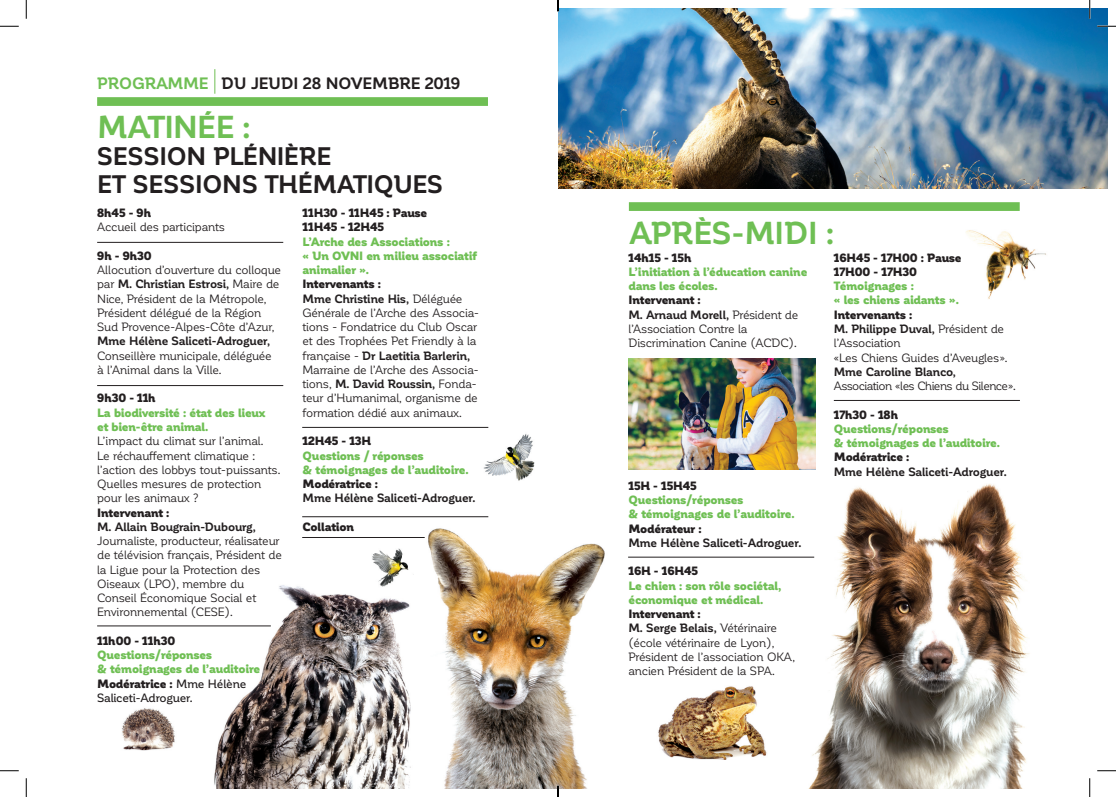
<style>
.page{position:relative;width:1116px;height:797px;background:#fff}
.page>*{position:absolute;margin:0;border:0;box-sizing:border-box;transform-origin:0 0}
.t1{font:700 31.25px "Corporative";letter-spacing:-.005em;color:#6fbf54}
.t2{font:700 31.25px "Corporative";letter-spacing:-.025em;color:#6fbf54}
.t3{font:700 25px/27.5px "Corporative";letter-spacing:-.005em;color:#231f20}
.t4{font:700 16.25px "Corporative";color:#231f20}
.t5{font:11.88px/14.2px "Corporative";letter-spacing:-.02em;color:#231f20}
.t6{font:900 11.88px/14.2px "Corporative";letter-spacing:-.02em;color:#6fbf54}
.t7{font:900 11.88px/14.2px "Corporative";letter-spacing:-.005em;color:#231f20}
.t8{font:700 11.88px "Corporative";letter-spacing:-.015em;color:#231f20}
.t9{font:11.88px "Corporative";letter-spacing:-.05em;color:#231f20}
.s1{color:#6fbf54}
.s2{font-weight:700}
.s3{color:#231f20}
.s4{font-weight:500;color:#231f20}
.s5{font-weight:900}
</style>
<div class="page">
<img style="left:121px;top:708px;width:54px;height:43px">
<img style="left:658px;top:686px;width:109px;height:74px">
<img style="left:794px;top:464px;width:297px;height:324px">
<img style="left:210px;top:585px;width:201px;height:203px">
<img style="left:428px;top:528px;width:177px;height:260px">
<div style="left:97px;top:97px;width:391px;height:9px;background:#6fbf54"></div>
<hr style="left:97px;top:385px;width:186px;height:1px;background:#231f20">
<hr style="left:97px;top:242px;width:186px;height:1px;background:#231f20">
<hr style="left:97px;top:625px;width:174px;height:1px;background:#231f20">
<hr style="left:302px;top:427px;width:186px;height:1px;background:#231f20">
<hr style="left:302px;top:516px;width:186px;height:1px;background:#231f20">
<hr style="left:302px;top:537px;width:123px;height:1px;background:#231f20">
<img style="left:558px;top:9px;width:549px;height:179px">
<div style="left:629px;top:202px;width:390px;height:9px;background:#6fbf54"></div>
<hr style="left:833px;top:400px;width:186px;height:1px;background:#231f20">
<hr style="left:628px;top:557px;width:186px;height:1px;background:#231f20">
<svg style="left:214px;top:69px;width:1px;height:25px"></svg>
<img style="left:370px;top:548px;width:41px;height:39px">
<img style="left:483px;top:434px;width:52px;height:47px">
<img style="left:629px;top:358px;width:186px;height:111px">
<img style="left:966px;top:230px;width:80px;height:69px">
<svg style="left:0;top:25px;width:19px;height:2px"></svg>
<svg style="left:1097px;top:25px;width:18px;height:2px"></svg>
<svg style="left:0;top:770px;width:19px;height:1px"></svg>
<svg style="left:1097px;top:770px;width:18px;height:1px"></svg>
<svg style="left:25px;top:0;width:2px;height:19px"></svg>
<svg style="left:25px;top:778px;width:2px;height:19px"></svg>
<svg style="left:1088px;top:0;width:2px;height:19px"></svg>
<svg style="left:1088px;top:778px;width:2px;height:19px"></svg>
<svg style="left:557px;top:0;width:2px;height:11px"></svg>
<svg style="left:557px;top:785px;width:2px;height:12px"></svg>
<h3 class="t4" style="left:97px;top:74px;width:365px"><span class="s1">PROGRAMME</span> DU JEUDI 28 NOVEMBRE 2019</h3>
<h1 class="t2" style="left:97px;top:110px;width:155px">MATINÉE :</h1>
<h2 class="t3" style="left:97px;top:143px;width:347px">SESSION PLÉNIÈRE<br>ET SESSIONS THÉMATIQUES</h2>
<p class="t7" style="left:97px;top:206px;width:55px">8h45 - 9h</p>
<p class="t5" style="left:97px;top:220px;width:129px">Accueil des participants</p>
<p class="t7" style="left:97px;top:249px;width:56px">9h - 9h30</p>
<p class="t5" style="left:97px;top:263px;width:185px">Allocution d’ouverture du colloque par <span class="s2">M. Christian Estrosi,</span> Maire de Nice, Président de la Métropole, Président délégué de la Région Sud Provence-Alpes-Côte d’Azur,</p>
<p class="t8" style="left:97px;top:335px;width:174px">Mme Hélène Saliceti-Adroguer,</p>
<p class="t5" style="left:97px;top:348px;width:176px">Conseillère municipale, déléguée à l’Animal dans la Ville.</p>
<p class="t7" style="left:97px;top:391px;width:60px">9h30 - 11h</p>
<p class="t6" style="left:97px;top:405px;width:170px">La biodiversité : état des lieux et bien-être animal.</p>
<p class="t5" style="left:97px;top:434px;width:185px">L’impact du climat sur l’animal.<br>Le réchauffement climatique : l’action des lobbys tout-puissants.<br>Quelles mesures de protection pour les animaux ?</p>
<p class="t7" style="left:97px;top:505px;width:74px">Intervenant :</p>
<p class="t8" style="left:97px;top:520px;width:160px">M. Allain Bougrain-Dubourg,</p>
<p class="t5" style="left:97px;top:534px;width:186px">Journaliste, producteur, réalisateur de télévision français, Président de la Ligue pour la Protection des<br>Oiseaux (LPO), membre du<br>Conseil Économique Social et<br>Environnemental (CESE).</p>
<p class="t7" style="left:97px;top:633px;width:80px">11h00 - 11h30</p>
<p class="t6" style="left:97px;top:648px;width:165px">Questions/réponses<br>&amp; témoignages de l’auditoire<br><span class="s3">Modératrice :</span> <span class="s4">Mme Hélène<br>Saliceti-Adroguer.</span></p>
<p class="t7" style="left:302px;top:206px;width:126px">11H30 - 11H45 : Pause<br>11H45 - 12H45</p>
<p class="t6" style="left:302px;top:234px;width:176px">L’Arche des Associations :<br>« Un OVNI en milieu associatif animalier ».</p>
<p class="t5" style="left:302px;top:277px;width:178px"><span class="s5">Intervenants :<br></span><span class="s2">Mme Christine His,</span> Déléguée<br>Générale de l’Arche des Associa&shy;tions - Fondatrice du Club Oscar et des Trophées Pet Friendly à la française - <span class="s2">Dr Laetitia Barlerin,<br></span>Marraine de l’Arche des Associa&shy;tions, <span class="s2">M. David Roussin,</span> Fonda&shy;teur d’Humanimal, organisme de formation dédié aux animaux.</p>
<p class="t7" style="left:302px;top:434px;width:70px">12H45 - 13H</p>
<p class="t6" style="left:302px;top:448px;width:168px">Questions / réponses<br>&amp; témoignages de l’auditoire.</p>
<p class="t7" style="left:302px;top:477px;width:77px">Modératrice :</p>
<p class="t8" style="left:302px;top:491px;width:174px">Mme Hélène Saliceti-Adroguer.</p>
<p class="t7" style="left:302px;top:519px;width:53px">Collation</p>
<h1 class="t1" style="left:629px;top:216px;width:207px">APRÈS-MIDI :</h1>
<p class="t7" style="left:628px;top:250px;width:64px">14h15 - 15h</p>
<p class="t6" style="left:628px;top:265px;width:180px">L’initiation à l’éducation canine dans les écoles.</p>
<p class="t5" style="left:628px;top:293px;width:171px"><span class="s5">Intervenant :<br></span><span class="s2">M. Arnaud Morell,</span> Président de l’Association Contre la<br>Discrimination Canine (ACDC).</p>
<p class="t7" style="left:833px;top:250px;width:129px">16H45 - 17H00 : Pause<br>17H00 - 17H30</p>
<p class="t6" style="left:833px;top:279px;width:127px">Témoignages :<br>« les chiens aidants ».</p>
<p class="t5" style="left:833px;top:307px;width:175px"><span class="s5">Intervenants :<br></span><span class="s2">M. Philippe Duval,</span> Président de l’Association<br>«Les Chiens Guides d’Aveugles».</p>
<p class="t8" style="left:833px;top:365px;width:124px">Mme Caroline Blanco,</p>
<p class="t9" style="left:833px;top:379px;width:183px">Association «les Chiens du Silence».</p>
<p class="t7" style="left:833px;top:407px;width:66px">17h30 - 18h</p>
<p class="t6" style="left:833px;top:421px;width:168px">Questions/réponses<br>&amp; témoignages de l’auditoire.</p>
<p class="t7" style="left:833px;top:450px;width:77px">Modératrice :</p>
<p class="t8" style="left:833px;top:465px;width:174px">Mme Hélène Saliceti-Adroguer.</p>
<p class="t7" style="left:628px;top:478px;width:70px">15H - 15H45</p>
<p class="t6" style="left:628px;top:493px;width:168px">Questions/réponses<br>&amp; témoignages de l’auditoire.</p>
<p class="t7" style="left:628px;top:521px;width:75px">Modérateur :</p>
<p class="t8" style="left:628px;top:536px;width:174px">Mme Hélène Saliceti-Adroguer.</p>
<p class="t7" style="left:628px;top:564px;width:71px">16H - 16H45</p>
<p class="t6" style="left:628px;top:578px;width:154px">Le chien : son rôle sociétal, économique et médical.</p>
<p class="t5" style="left:628px;top:607px;width:168px"><span class="s5">Intervenant :<br></span><span class="s2">M. Serge Belais,</span> Vétérinaire (école vétérinaire de Lyon),<br>Président de l’association OKA, ancien Président de la SPA.</p>
</div>
